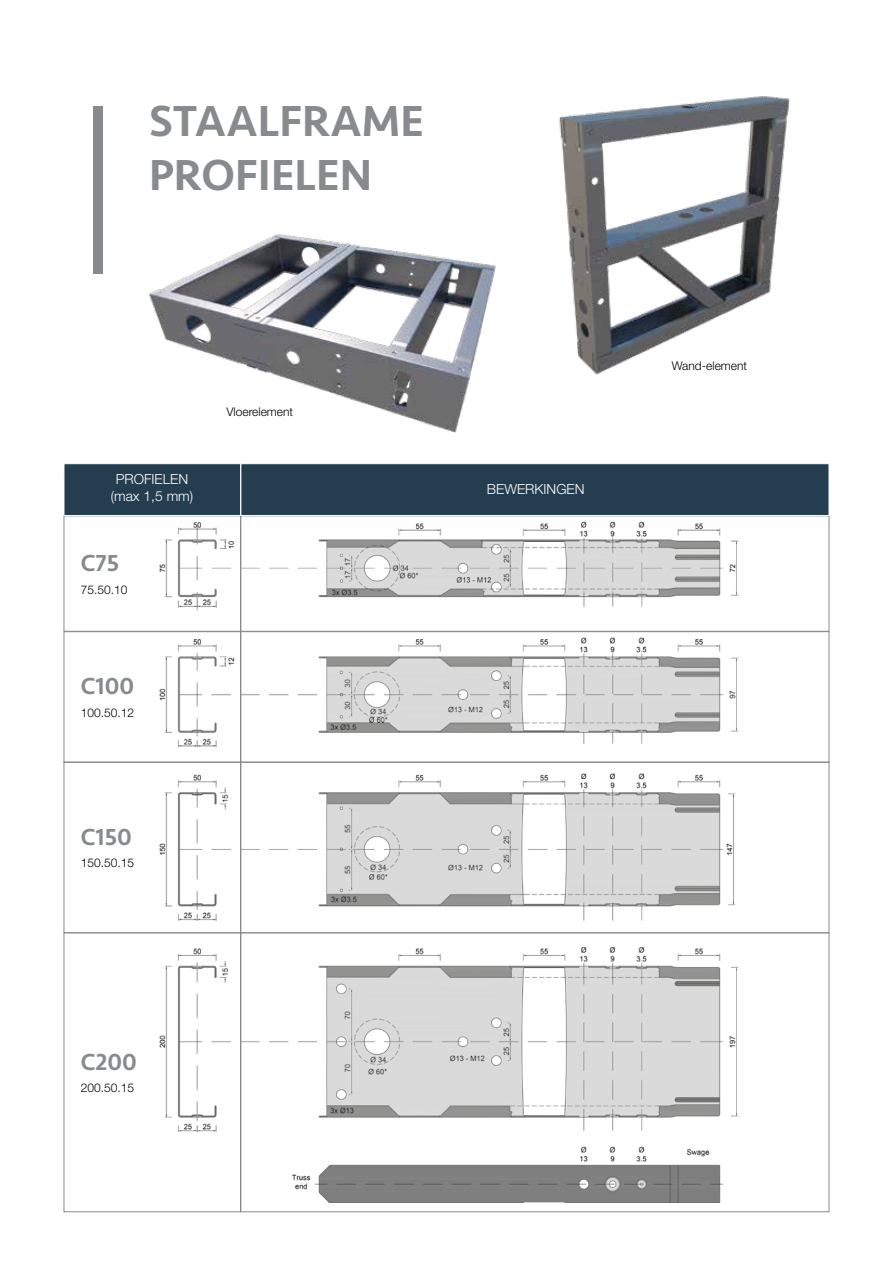
<style>
.page{position:relative;width:893px;height:1263px;background:#fff}
.page>*{position:absolute;margin:0;border:0;box-sizing:border-box;transform-origin:0 0}
.t1{font:500 45px/54px "Seravek";color:#888b8d}
.t2{font:500 24px "Seravek";color:#888b8d}
.t3{font:300 13.95px/16.6px "Helvetica Neue LT Std";color:#fff;text-align:center}
.t4{font:300 12px "Helvetica Neue LT Std";color:#000}
</style>
<div class="page">
<img style="left:159px;top:521px;width:579px;height:681px">
<div style="left:94px;top:106px;width:9px;height:168px;background:#888b8d"></div>
<img style="left:149px;top:234px;width:347px;height:199px">
<div style="left:64px;top:631px;width:177px;height:132px;border:1px solid #888b8d"></div>
<div style="left:241px;top:631px;width:588px;height:132px;border:1px solid #888b8d"></div>
<div style="left:64px;top:762px;width:177px;height:171px;border:1px solid #888b8d"></div>
<div style="left:241px;top:762px;width:588px;height:171px;border:1px solid #888b8d"></div>
<div style="left:64px;top:933px;width:177px;height:279px;border:1px solid #888b8d"></div>
<div style="left:241px;top:933px;width:588px;height:279px;border:1px solid #888b8d"></div>
<div style="left:64px;top:463px;width:177px;height:53px;background:#243e4f;border:1px solid #fff"></div>
<div style="left:241px;top:463px;width:588px;height:53px;background:#243e4f;border:1px solid #fff"></div>
<img style="left:559px;top:96px;width:231px;height:279px">
<h1 class="t1" style="left:149px;top:95px;width:276px">STAALFRAME<br>PROFIELEN</h1>
<p class="t4" style="left:226px;top:404px;width:68px">Vloerelement</p>
<p class="t3" style="left:111px;top:470px;width:84px">PROFIELEN (max 1,5 mm)</p>
<p class="t3" style="left:487px;top:480px;width:99px">BEWERKINGEN</p>
<h2 class="t2" style="left:81px;top:548px;width:40px">C75</h2>
<p class="t4" style="left:81px;top:582px;width:48px">75.50.10</p>
<h2 class="t2" style="left:81px;top:672px;width:55px">C100</h2>
<p class="t4" style="left:81px;top:706px;width:55px">100.50.12</p>
<h2 class="t2" style="left:81px;top:822px;width:53px">C150</h2>
<p class="t4" style="left:81px;top:856px;width:55px">150.50.15</p>
<h2 class="t2" style="left:81px;top:1047px;width:58px">C200</h2>
<p class="t4" style="left:81px;top:1081px;width:55px">200.50.15</p>
<p class="t4" style="left:672px;top:358px;width:77px">Wand-element</p>
</div>
